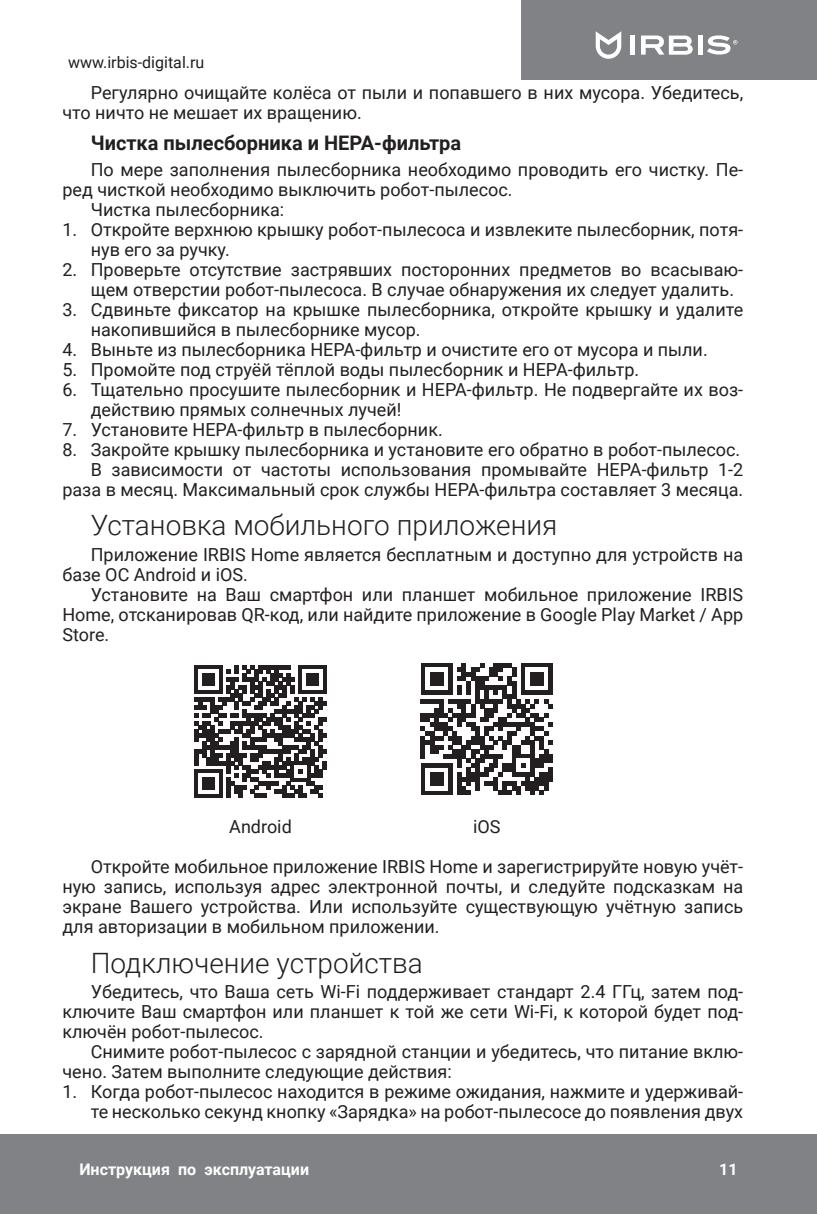
<style>
.page{position:relative;width:817px;height:1214px;background:#fff}
.page>*{position:absolute;margin:0;border:0;box-sizing:border-box;transform-origin:0 0}
.t1{font:300 28px "Roboto";color:#231f20}
.t2{font:700 20px "Roboto";color:#231f20}
.t3{font:18px/20px "Roboto";color:#231f20}
.t4{font:700 16px "Roboto";color:#fff}
.t5{font:16px "Roboto";color:#231f20}
</style>
<div class="page">
<div style="left:0;top:1134px;width:816px;height:79px;background:#808285"></div>
<div style="left:522px;top:0;width:294px;height:79px;background:#808285"></div>
<svg style="left:595px;top:31px;width:26px;height:28px"></svg>
<hr style="left:630px;top:36px;width:4px;height:19px;background:#fff">
<svg style="left:641px;top:36px;width:51px;height:19px"></svg>
<div style="left:697px;top:36px;width:5px;height:19px;background:#fff"></div>
<svg style="left:707px;top:35px;width:30px;height:20px"></svg>
<svg style="left:194px;top:665px;width:132px;height:132px"></svg>
<svg style="left:420px;top:663px;width:132px;height:132px"></svg>
<p class="t5" style="left:68px;top:51px;width:138px">www.irbis-digital.ru</p>
<p class="t3" style="left:62px;top:81px;width:682px;text-indent:28px">Регулярно очищайте колёса от пыли и попавшего в них мусора. Убедитесь, что ничто не мешает их вращению.</p>
<p class="t2" style="left:91px;top:129px;width:372px">Чистка пылесборника и НЕРА-фильтра</p>
<p class="t3" style="left:91px;top:158px;width:653px">По мере заполнения пылесборника необходимо проводить его чистку. Пе-</p>
<p class="t3" style="left:62px;top:178px;width:451px">ред чисткой необходимо выключить робот-пылесос.</p>
<p class="t3" style="left:91px;top:198px;width:195px">Чистка пылесборника:</p>
<p class="t3" style="left:91px;top:218px;width:653px;text-indent:-28px">1. Откройте верхнюю крышку робот-пылесоса и извлеките пылесборник, потя&shy;нув его за ручку.</p>
<p class="t3" style="left:91px;top:258px;width:653px;text-indent:-28px">2. Проверьте отсутствие застрявших посторонних предметов во всасываю&shy;щем отверстии робот-пылесоса. В случае обнаружения их следует удалить.</p>
<p class="t3" style="left:91px;top:298px;width:653px;text-indent:-28px">3. Сдвиньте фиксатор на крышке пылесборника, откройте крышку и удалите накопившийся в пылесборнике мусор.</p>
<p class="t3" style="left:62px;top:338px;width:646px">4. Выньте из пылесборника НЕРА-фильтр и очистите его от мусора и пыли.</p>
<p class="t3" style="left:62px;top:358px;width:578px">5. Промойте под струёй тёплой воды пылесборник и НЕРА-фильтр.</p>
<p class="t3" style="left:91px;top:378px;width:653px;text-indent:-28px">6. Тщательно просушите пылесборник и НЕРА-фильтр. Не подвергайте их воз&shy;действию прямых солнечных лучей!</p>
<p class="t3" style="left:62px;top:418px;width:382px">7. Установите НЕРА-фильтр в пылесборник.</p>
<p class="t3" style="left:62px;top:438px;width:682px;text-align:right">8. Закройте крышку пылесборника и установите его обратно в робот-пылесос.<br>В зависимости от частоты использования промывайте НЕРА-фильтр 1-2 раза в месяц. Максимальный срок службы НЕРА-фильтра составляет 3 месяца.</p>
<h1 class="t1" style="left:91px;top:505px;width:468px">Установка мобильного приложения</h1>
<p class="t3" style="left:62px;top:543px;width:682px;text-indent:28px">Приложение IRBIS Home является бесплатным и доступно для устройств на базе ОС Android и iOS.</p>
<p class="t3" style="left:62px;top:583px;width:682px;text-align:justify;text-indent:28px">Установите на Ваш смартфон или планшет мобильное приложение IRBIS Home, отсканировав QR-код, или найдите приложение в Google Play Market / App Store.</p>
<p class="t3" style="left:229px;top:816px;width:64px">Android</p>
<p class="t3" style="left:473px;top:816px;width:29px">iOS</p>
<p class="t3" style="left:62px;top:856px;width:682px;text-align:justify;text-indent:28px">Откройте мобильное приложение IRBIS Home и зарегистрируйте новую учёт&shy;ную запись, используя адрес электронной почты, и следуйте подсказкам на экране Вашего устройства. Или используйте существующую учётную запись для авторизации в мобильном приложении.</p>
<h1 class="t1" style="left:91px;top:943px;width:333px">Подключение устройства</h1>
<p class="t3" style="left:62px;top:981px;width:682px;text-align:justify;text-indent:28px">Убедитесь, что Ваша сеть Wi-Fi поддерживает стандарт 2.4 ГГц, затем под&shy;ключите Ваш смартфон или планшет к той же сети Wi-Fi, к которой будет под&shy;ключён робот-пылесос.</p>
<p class="t3" style="left:62px;top:1041px;width:682px;text-indent:28px">Снимите робот-пылесос с зарядной станции и убедитесь, что питание вклю&shy;чено. Затем выполните следующие действия:</p>
<p class="t3" style="left:62px;top:1081px;width:682px;text-align:right">1. Когда робот-пылесос находится в режиме ожидания, нажмите и удерживай&shy;те несколько секунд кнопку «Зарядка» на робот-пылесосе до появления двух</p>
<p class="t4" style="left:79px;top:1157px;width:231px">Инструкция по эксплуатации</p>
<p class="t4" style="left:719px;top:1157px;width:20px">11</p>
</div>
